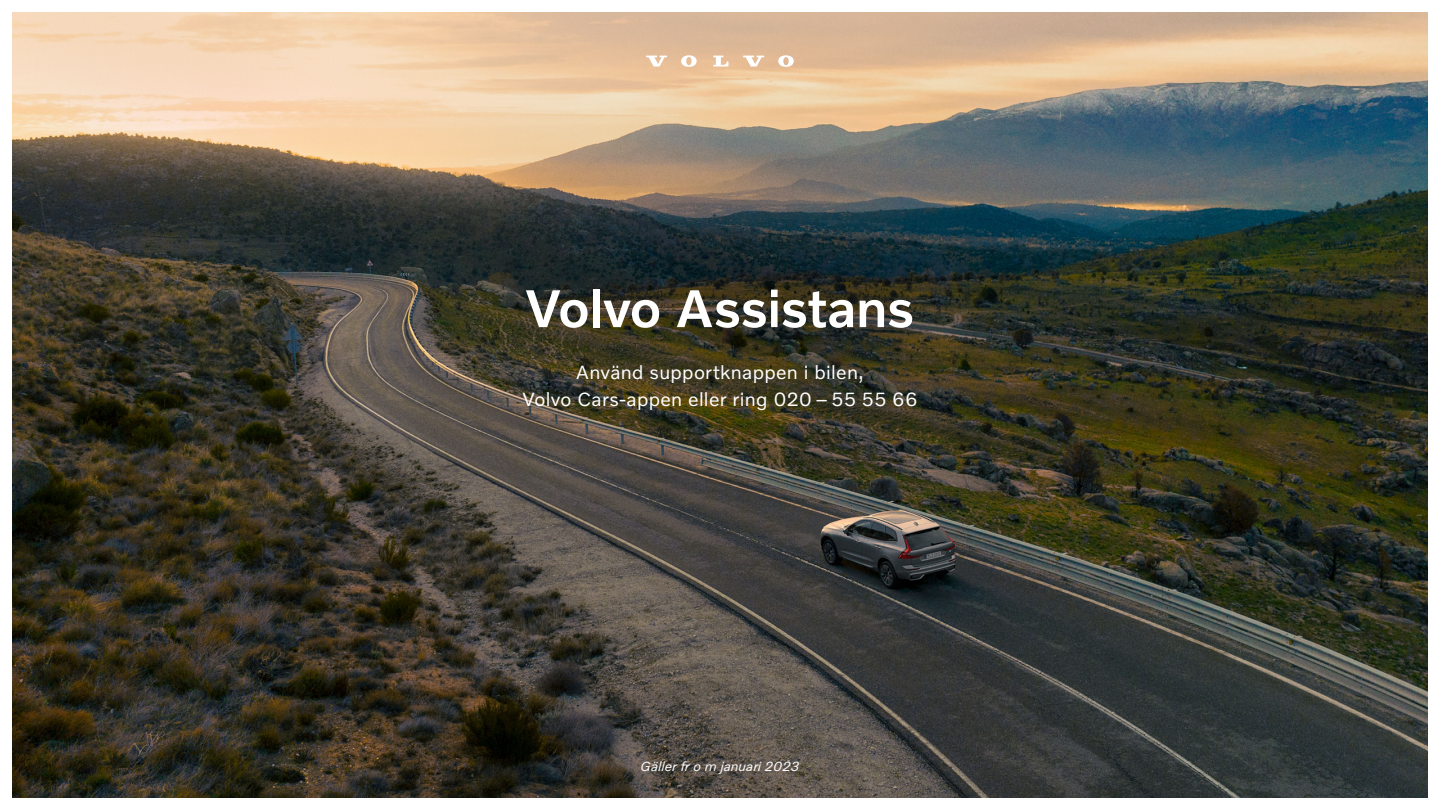
<style>
.page{position:relative;width:1440px;height:810px;background:#fff}
.page>*{position:absolute;margin:0;border:0;box-sizing:border-box;transform-origin:0 0}
.t1{font:500 54px "Volvo Novum";letter-spacing:-.015em;color:#fff}
.t2{font:19.5px/27px "Volvo Novum";letter-spacing:.015em;color:#fff;text-align:center}
.t3{font:italic 13.5px "Volvo Novum";letter-spacing:.005em;color:#fff}
</style>
<div class="page">
<img style="left:12px;top:12px;width:1416px;height:786px">
<svg style="left:646px;top:56px;width:21px;height:11px"></svg>
<svg style="left:713px;top:56px;width:15px;height:11px"></svg>
<svg style="left:681px;top:55px;width:16px;height:12px"></svg>
<svg style="left:743px;top:56px;width:21px;height:11px"></svg>
<svg style="left:778px;top:55px;width:16px;height:12px"></svg>
<div style="left:481px;top:243px;width:477px;height:133px;background:#000;opacity:.32"></div>
<h1 class="t1" style="left:526px;top:274px;width:390px">Volvo Assistans</h1>
<p class="t2" style="left:522px;top:358px;width:397px">Använd supportknappen i bilen,<br>Volvo Cars-appen eller ring 020 – 55 55 66</p>
<p class="t3" style="left:641px;top:758px;width:160px">Gäller fr o m januari 2023</p>
</div>
